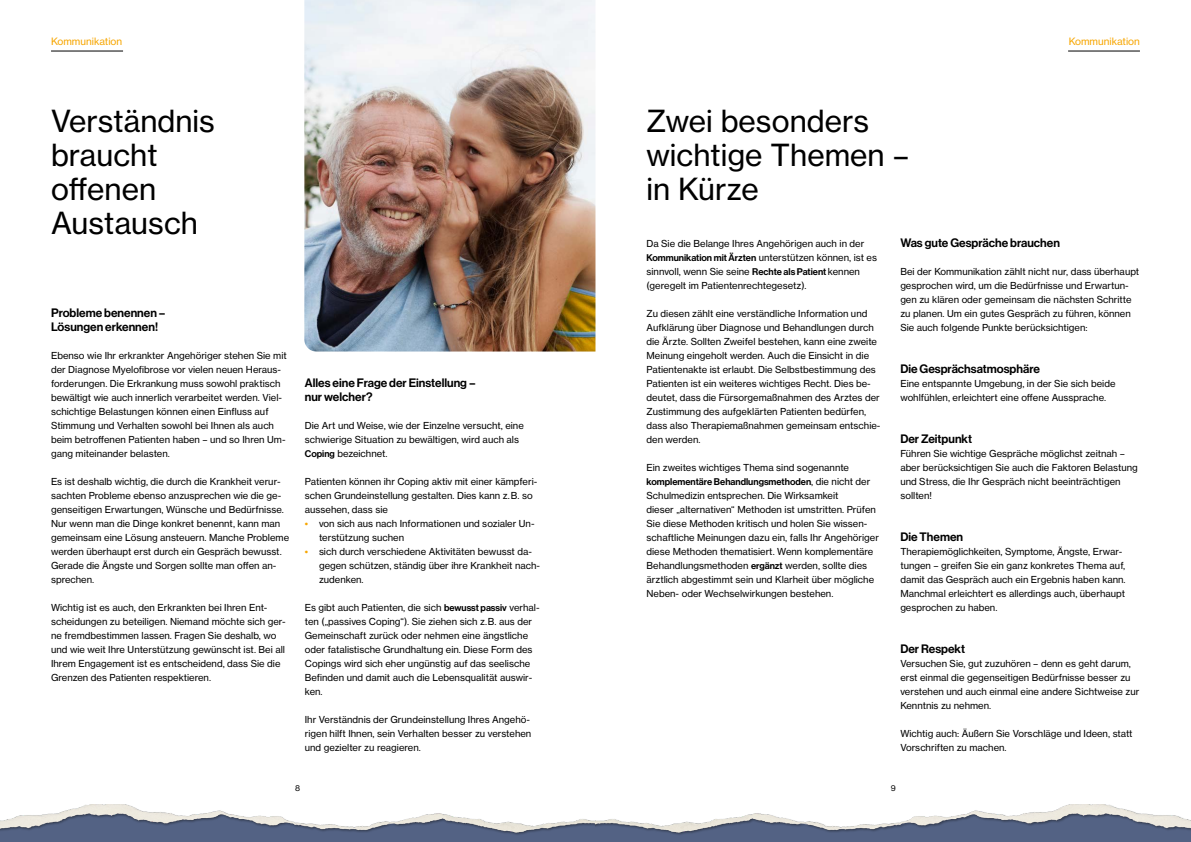
<style>
.page{position:relative;width:1191px;height:842px;background:#fff}
.page>*{position:absolute;margin:0;border:0;box-sizing:border-box;transform-origin:0 0}
.t1{font:30px/34px "Volta Modern Text 55 Roman";color:#000}
.t2{font:500 12px/14px "Volta Modern Display 65";color:#000}
.t3{font:10px "Volta Modern Text 55 Roman";color:#f7a600}
.t4{font:9.5px/14px "Volta Modern Text 55 Roman";color:#000}
.t5{font:500 9.5px "Volta Modern Display 65";color:#000}
.t6{font:8px "Volta Modern Text 55 Roman";color:#000}
.s1{font-family:"Volta Modern Display 65";font-weight:500}
.s2{font-family:"Volta Modern Display 65";font-weight:500;color:#f7a600}
.s3{font-family:"Volta Modern Text 55 Roman";font-weight:400}
</style>
<div class="page">
<img style="left:68px;top:804px;width:71px;height:6px">
<svg style="left:0;top:810px;width:1191px;height:32px"></svg>
<div style="left:595px;top:804px;width:596px;height:32px;background:#000;opacity:.4"></div>
<img style="left:304px;top:0;width:291px;height:351px">
<hr style="left:51px;top:51px;width:72px;height:1px;background:#000">
<hr style="left:1068px;top:51px;width:72px;height:1px;background:#000">
<p class="t3" style="left:51px;top:36px;width:73px">Kommunikation</p>
<p class="t3" style="left:1068px;top:36px;width:73px">Kommunikation</p>
<h1 class="t1" style="left:51px;top:104px;width:165px">Verständnis braucht offenen<br>Austausch</h1>
<h1 class="t1" style="left:646px;top:104px;width:264px">Zwei besonders wichtige Themen – in Kürze</h1>
<p class="t2" style="left:51px;top:306px;width:116px">Probleme benennen –<br>Lösungen erkennen!</p>
<p class="t4" style="left:51px;top:349px;width:237px">Ebenso wie Ihr erkrankter Angehöriger stehen Sie mit der Diagnose Myelofibrose vor vielen neuen Heraus&shy;forderungen. Die Erkrankung muss sowohl praktisch bewältigt wie auch innerlich verarbeitet werden. Viel&shy;schichtige Belastungen können einen Einfluss auf Stimmung und Verhalten sowohl bei Ihnen als auch beim betroffenen Patienten haben – und so Ihren Um&shy;gang miteinander belasten.</p>
<p class="t4" style="left:51px;top:475px;width:240px">Es ist deshalb wichtig, die durch die Krankheit verur&shy;sachten Probleme ebenso anzusprechen wie die ge&shy;genseitigen Erwartungen, Wünsche und Bedürfnisse.<br>Nur wenn man die Dinge konkret benennt, kann man gemeinsam eine Lösung ansteuern. Manche Probleme werden überhaupt erst durch ein Gespräch bewusst.<br>Gerade die Ängste und Sorgen sollte man offen an&shy;sprechen.</p>
<p class="t4" style="left:51px;top:601px;width:236px">Wichtig ist es auch, den Erkrankten bei Ihren Ent&shy;scheidungen zu beteiligen. Niemand möchte sich ger&shy;ne fremdbestimmen lassen. Fragen Sie deshalb, wo und wie weit Ihre Unterstützung gewünscht ist. Bei all Ihrem Engagement ist es entscheidend, dass Sie die Grenzen des Patienten respektieren.</p>
<p class="t2" style="left:305px;top:376px;width:172px">Alles eine Frage der Einstellung – nur welcher?</p>
<p class="t4" style="left:305px;top:419px;width:220px">Die Art und Weise, wie der Einzelne versucht, eine schwierige Situation zu bewältigen, wird auch als<br><span class="s1">Coping</span> bezeichnet.</p>
<p class="t4" style="left:305px;top:475px;width:234px">Patienten können ihr Coping aktiv mit einer kämpferi&shy;schen Grundeinstellung gestalten. Dies kann z. B. so aussehen, dass sie</p>
<p class="t4" style="left:319px;top:517px;width:217px;text-indent:-14px"><span class="s2">•</span> von sich aus nach Informationen und sozialer Un&shy;terstützung suchen</p>
<p class="t4" style="left:319px;top:545px;width:223px;text-indent:-14px"><span class="s2">•</span> sich durch verschiedene Aktivitäten bewusst da&shy;gegen schützen, ständig über ihre Krankheit nach&shy;zudenken.</p>
<p class="t4" style="left:305px;top:601px;width:236px">Es gibt auch Patienten, die sich <span class="s1">bewusst passiv</span> verhal&shy;ten („passives Coping“). Sie ziehen sich z. B. aus der Gemeinschaft zurück oder nehmen eine ängstliche oder fatalistische Grundhaltung ein. Diese Form des Copings wird sich eher ungünstig auf das seelische Befinden und damit auch die Lebensqualität auswir&shy;ken.</p>
<p class="t4" style="left:305px;top:713px;width:228px">Ihr Verständnis der Grundeinstellung Ihres Angehö&shy;rigen hilft Ihnen, sein Verhalten besser zu verstehen und gezielter zu reagieren.</p>
<p class="t4" style="left:646px;top:237px;width:232px">Da Sie die Belange Ihres Angehörigen auch in der <span class="s1">Kommunikation mit Ärzten</span> unterstützen können, ist es sinnvoll, wenn Sie seine <span class="s1">Rechte als Patient</span> kennen (geregelt im Patientenrechtegesetz).</p>
<p class="t4" style="left:646px;top:307px;width:235px">Zu diesen zählt eine verständliche Information und Aufklärung über Diagnose und Behandlungen durch die Ärzte. Sollten Zweifel bestehen, kann eine zweite Meinung eingeholt werden. Auch die Einsicht in die Patientenakte ist erlaubt. Die Selbstbestimmung des Patienten ist ein weiteres wichtiges Recht. Dies be&shy;deutet, dass die Fürsorgemaßnahmen des Arztes der Zustimmung des aufgeklärten Patienten bedürfen, dass also Therapiemaßnahmen gemeinsam entschie&shy;den werden.</p>
<p class="t4" style="left:646px;top:461px;width:204px">Ein zweites wichtiges Thema sind sogenannte</p>
<p class="t5" style="left:646px;top:476px;width:225px">komplementäre Behandlungsmethoden<span class="s3">, die nicht der</span></p>
<p class="t4" style="left:646px;top:489px;width:234px">Schulmedizin entsprechen. Die Wirksamkeit<br>dieser „alternativen“ Methoden ist umstritten. Prüfen Sie diese Methoden kritisch und holen Sie wissen&shy;schaftliche Meinungen dazu ein, falls Ihr Angehöriger diese Methoden thematisiert. Wenn komplementäre Behandlungsmethoden <span class="s1">ergänzt</span> werden, sollte dies ärztlich abgestimmt sein und Klarheit über mögliche Neben- oder Wechselwirkungen bestehen.</p>
<p class="t2" style="left:900px;top:236px;width:161px">Was gute Gespräche brauchen</p>
<p class="t4" style="left:900px;top:265px;width:240px">Bei der Kommunikation zählt nicht nur, dass überhaupt gesprochen wird, um die Bedürfnisse und Erwartun&shy;gen zu klären oder gemeinsam die nächsten Schritte zu planen. Um ein gutes Gespräch zu führen, können Sie auch folgende Punkte berücksichtigen:</p>
<p class="t2" style="left:900px;top:362px;width:141px">Die Gesprächsatmosphäre</p>
<p class="t4" style="left:900px;top:377px;width:217px">Eine entspannte Umgebung, in der Sie sich beide wohlfühlen, erleichtert eine offene Aussprache.</p>
<p class="t2" style="left:900px;top:432px;width:73px">Der Zeitpunkt</p>
<p class="t4" style="left:900px;top:447px;width:239px">Führen Sie wichtige Gespräche möglichst zeitnah – aber berücksichtigen Sie auch die Faktoren Belastung und Stress, die Ihr Gespräch nicht beeinträchtigen sollten!</p>
<p class="t2" style="left:900px;top:530px;width:64px">Die Themen</p>
<p class="t4" style="left:900px;top:545px;width:227px">Therapiemöglichkeiten, Symptome, Ängste, Erwar&shy;tungen – greifen Sie ein ganz konkretes Thema auf, damit das Gespräch auch ein Ergebnis haben kann.<br>Manchmal erleichtert es allerdings auch, überhaupt gesprochen zu haben.</p>
<p class="t2" style="left:900px;top:642px;width:66px">Der Respekt</p>
<p class="t4" style="left:900px;top:657px;width:240px">Versuchen Sie, gut zuzuhören – denn es geht darum, erst einmal die gegenseitigen Bedürfnisse besser zu verstehen und auch einmal eine andere Sichtweise zur Kenntnis zu nehmen.</p>
<p class="t4" style="left:900px;top:727px;width:234px">Wichtig auch: Äußern Sie Vorschläge und Ideen, statt<br>Vorschriften zu machen.</p>
<p class="t6" style="left:295px;top:783px;width:7px">8</p>
<p class="t6" style="left:890px;top:783px;width:7px">9</p>
</div>
